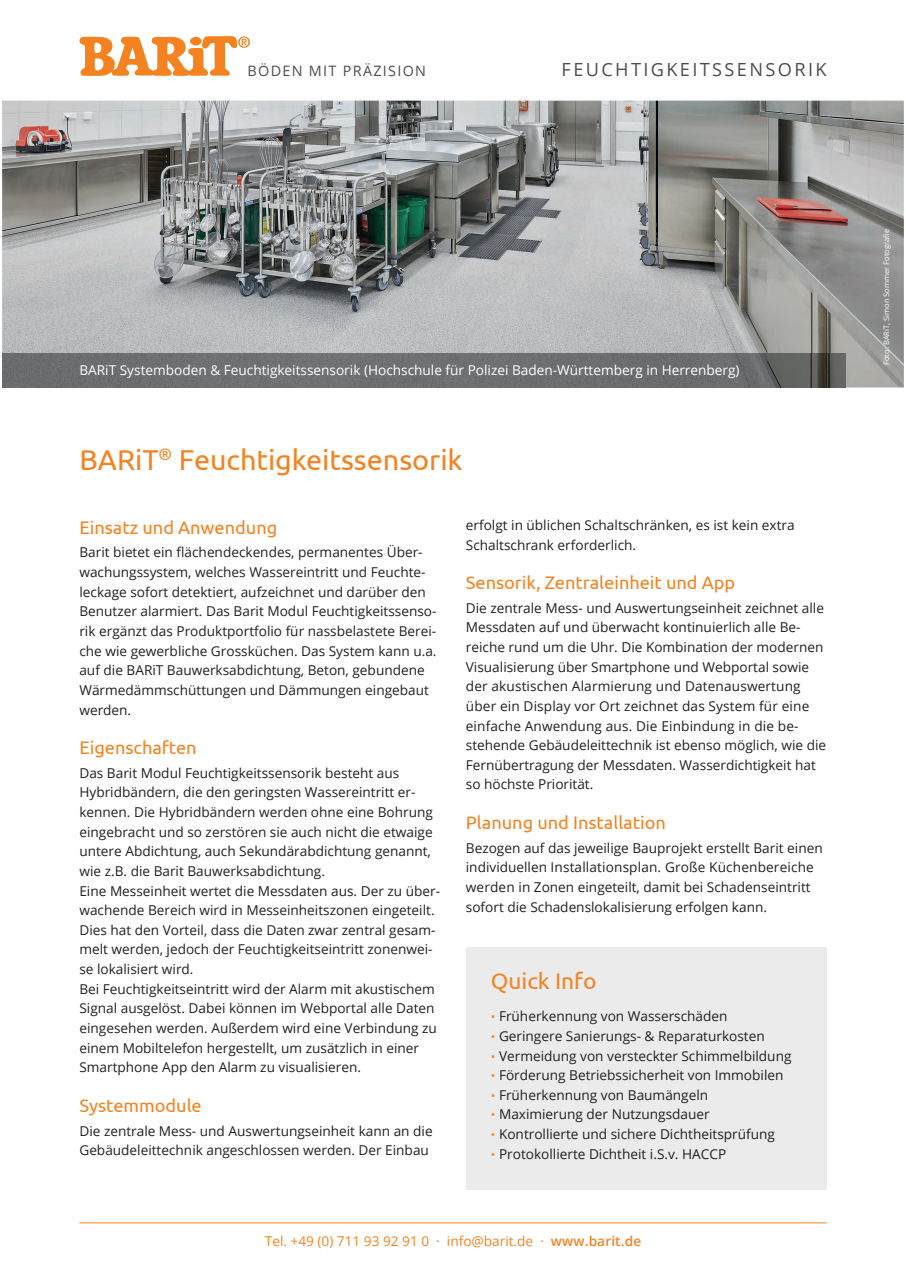
<style>
.page{position:relative;width:906px;height:1276px;background:#fff}
.page>*{position:absolute;margin:0;border:0;box-sizing:border-box;transform-origin:0 0}
.t1{font:28.65px "Yfdtfq Ubuntu";color:#f58220}
.t2{font:22.65px "Yfdtfq Ubuntu";color:#f58220}
.t3{font:18.15px "Yfdtfq Ubuntu";color:#f58220}
.t4{font:18.15px "Jbqqqg Open Sans";letter-spacing:.13em;color:#4d4d4b}
.t5{font:14.4px "Jbqqqg Open Sans";letter-spacing:.09em;color:#4d4d4b}
.t6{font:13.65px/19.6px "Jbqqqg Open Sans";color:#231f20}
.t7{font:13.65px/19.6px "Cnwfhv Open Sans";color:#231f20}
.t8{font:13.65px "Jbqqqg Open Sans";color:#fff}
.t9{font:13.65px "Jbqqqg Open Sans";color:#f58220}
.t10{font:7.5px "Cnwfhv Open Sans";color:#fff}
.s1{font-family:"Jbqqqg Open Sans"}
.s2{font-family:"Jbqqqg Open Sans";font-size:12.15px;color:#f58220}
.s3{font-family:"Pdmyng Open Sans";font-weight:600}
</style>
<div class="page">
<svg style="left:79px;top:36px;width:171px;height:40px"></svg>
<img style="left:2px;top:101px;width:902px;height:286px">
<img style="left:2px;top:353px;width:843px;height:34px">
<hr style="left:79px;top:1222px;width:747px;height:1px;background:#f58220">
<div style="left:466px;top:947px;width:360px;height:243px;background:#ebebeb"></div>
<p class="t5" style="left:248px;top:61px;width:180px">BÖDEN MIT PRÄZISION</p>
<h3 class="t4" style="left:561px;top:57px;width:266px">FEUCHTIGKEITSSENSORIK</h3>
<p class="t8" style="left:79px;top:361px;width:661px">BARiT Systemboden &amp; Feuchtigkeitssensorik (Hochschule für Polizei Baden-Württemberg in Herrenberg)</p>
<h1 class="t1" style="left:79px;top:442px;width:385px">BARiT<sup>®</sup> Feuchtigkeitssensorik</h1>
<h3 class="t3" style="left:79px;top:516px;width:199px">Einsatz und Anwendung</h3>
<p class="t7" style="left:79px;top:542px;width:345px">Barit bietet ein flächendeckendes, permanentes Über<span class="s1">-</span></p>
<p class="t6" style="left:79px;top:562px;width:359px">wachungssystem, welches Wassereintritt und Feuchte&shy;leckage sofort detektiert, aufzeichnet und darüber den<br>Benutzer alarmiert. Das Barit Modul Feuchtigkeitssenso-</p>
<p class="t7" style="left:79px;top:621px;width:358px">rik ergänzt das Produktportfolio für nassbelastete Berei<span class="s1">-</span></p>
<p class="t6" style="left:79px;top:640px;width:359px">che wie gewerbliche Grossküchen. Das System kann u.a. auf die BARiT Bauwerksabdichtung, Beton, gebundene</p>
<p class="t7" style="left:79px;top:680px;width:351px">Wärmedämmschüttungen und Dämmungen eingebaut</p>
<p class="t6" style="left:79px;top:699px;width:53px">werden.</p>
<h3 class="t3" style="left:79px;top:736px;width:119px">Eigenschaften</h3>
<p class="t6" style="left:79px;top:762px;width:321px">Das Barit Modul Feuchtigkeitssensorik besteht aus</p>
<p class="t7" style="left:79px;top:782px;width:355px">Hybridbändern, die den geringsten Wassereintritt er&shy;kennen. Die Hybridbändern werden ohne eine Bohrung</p>
<p class="t6" style="left:79px;top:821px;width:355px">eingebracht und so zerstören sie auch nicht die etwaige</p>
<p class="t7" style="left:79px;top:841px;width:353px">untere Abdichtung, auch Sekundärabdichtung genannt,</p>
<p class="t6" style="left:79px;top:861px;width:362px">wie z.B. die Barit Bauwerksabdichtung.<br>Eine Messeinheit wertet die Messdaten aus. Der zu über&shy;wachende Bereich wird in Messeinheitszonen eingeteilt.<br>Dies hat den Vorteil, dass die Daten zwar zentral gesam&shy;melt werden, jedoch der Feuchtigkeitseintritt zonenwei&shy;se lokalisiert wird.<br>Bei Feuchtigkeitseintritt wird der Alarm mit akustischem</p>
<p class="t7" style="left:79px;top:998px;width:357px">Signal ausgelöst. Dabei können im Webportal alle Daten</p>
<p class="t6" style="left:79px;top:1018px;width:359px">eingesehen werden. Außerdem wird eine Verbindung zu</p>
<p class="t7" style="left:79px;top:1037px;width:341px">einem Mobiltelefon hergestellt, um zusätzlich in einer<br>Smartphone App den Alarm zu visualisieren.</p>
<h3 class="t3" style="left:79px;top:1094px;width:124px">Systemmodule</h3>
<p class="t6" style="left:79px;top:1120px;width:355px">Die zentrale Mess- und Auswertungseinheit kann an die</p>
<p class="t7" style="left:79px;top:1140px;width:351px">Gebäudeleittechnik angeschlossen werden. Der Einbau</p>
<p class="t7" style="left:466px;top:515px;width:330px">erfolgt in üblichen Schaltschränken, es ist kein extra</p>
<p class="t6" style="left:466px;top:534px;width:172px">Schaltschrank erforderlich.</p>
<h3 class="t3" style="left:466px;top:571px;width:271px">Sensorik, Zentraleinheit und App</h3>
<p class="t6" style="left:466px;top:597px;width:359px">Die zentrale Mess- und Auswertungseinheit zeichnet alle<br>Messdaten auf und überwacht kontinuierlich alle Be&shy;reiche rund um die Uhr. Die Kombination der modernen</p>
<p class="t7" style="left:466px;top:656px;width:345px">Visualisierung über Smartphone und Webportal sowie</p>
<p class="t6" style="left:466px;top:676px;width:336px">der akustischen Alarmierung und Datenauswertung</p>
<p class="t7" style="left:466px;top:696px;width:345px">über ein Display vor Ort zeichnet das System für eine</p>
<p class="t6" style="left:466px;top:715px;width:334px">einfache Anwendung aus. Die Einbindung in die be-</p>
<p class="t7" style="left:466px;top:735px;width:362px">stehende Gebäudeleittechnik ist ebenso möglich, wie die</p>
<p class="t6" style="left:466px;top:754px;width:351px">Fernübertragung der Messdaten. Wasserdichtigkeit hat</p>
<p class="t7" style="left:466px;top:774px;width:129px">so höchste Priorität.</p>
<h3 class="t3" style="left:466px;top:811px;width:201px">Planung und Installation</h3>
<p class="t7" style="left:466px;top:837px;width:358px">Bezogen auf das jeweilige Bauprojekt erstellt Barit einen individuellen Installationsplan. Große Küchenbereiche</p>
<p class="t6" style="left:466px;top:877px;width:346px">werden in Zonen eingeteilt, damit bei Schadenseintritt sofort die Schadenslokalisierung erfolgen kann.</p>
<h2 class="t2" style="left:491px;top:967px;width:107px">Quick Info</h2>
<p class="t7" style="left:491px;top:1006px;width:238px"><span class="s2">•</span> Früherkennung von Wasserschäden</p>
<p class="t7" style="left:491px;top:1025px;width:275px"><span class="s2">•</span> Geringere Sanierungs- &amp; Reparaturkosten</p>
<p class="t7" style="left:491px;top:1045px;width:302px"><span class="s2">•</span> Vermeidung von versteckter Schimmelbildung</p>
<p class="t7" style="left:491px;top:1065px;width:294px"><span class="s2">•</span> Förderung Betriebssicherheit von Immobilen</p>
<p class="t7" style="left:491px;top:1084px;width:219px"><span class="s2">•</span> Früherkennung von Baumängeln</p>
<p class="t7" style="left:491px;top:1104px;width:220px"><span class="s2">•</span> Maximierung der Nutzungsdauer</p>
<p class="t7" style="left:491px;top:1124px;width:285px"><span class="s2">•</span> Kontrollierte und sichere Dichtheitsprüfung</p>
<p class="t7" style="left:491px;top:1143px;width:237px"><span class="s2">•</span> Protokollierte Dichtheit i.S.v. HACCP</p>
<p class="t9" style="left:265px;top:1231px;width:378px">Tel. +49 (0) 711 93 92 91 0 · info@barit.de · <span class="s3">www.barit.de</span></p>
<p class="t10" style="left:881px;top:365px;width:137px;rotate:-90deg">Foto: BARiT, Simon Sommer Fotografie</p>
</div>
